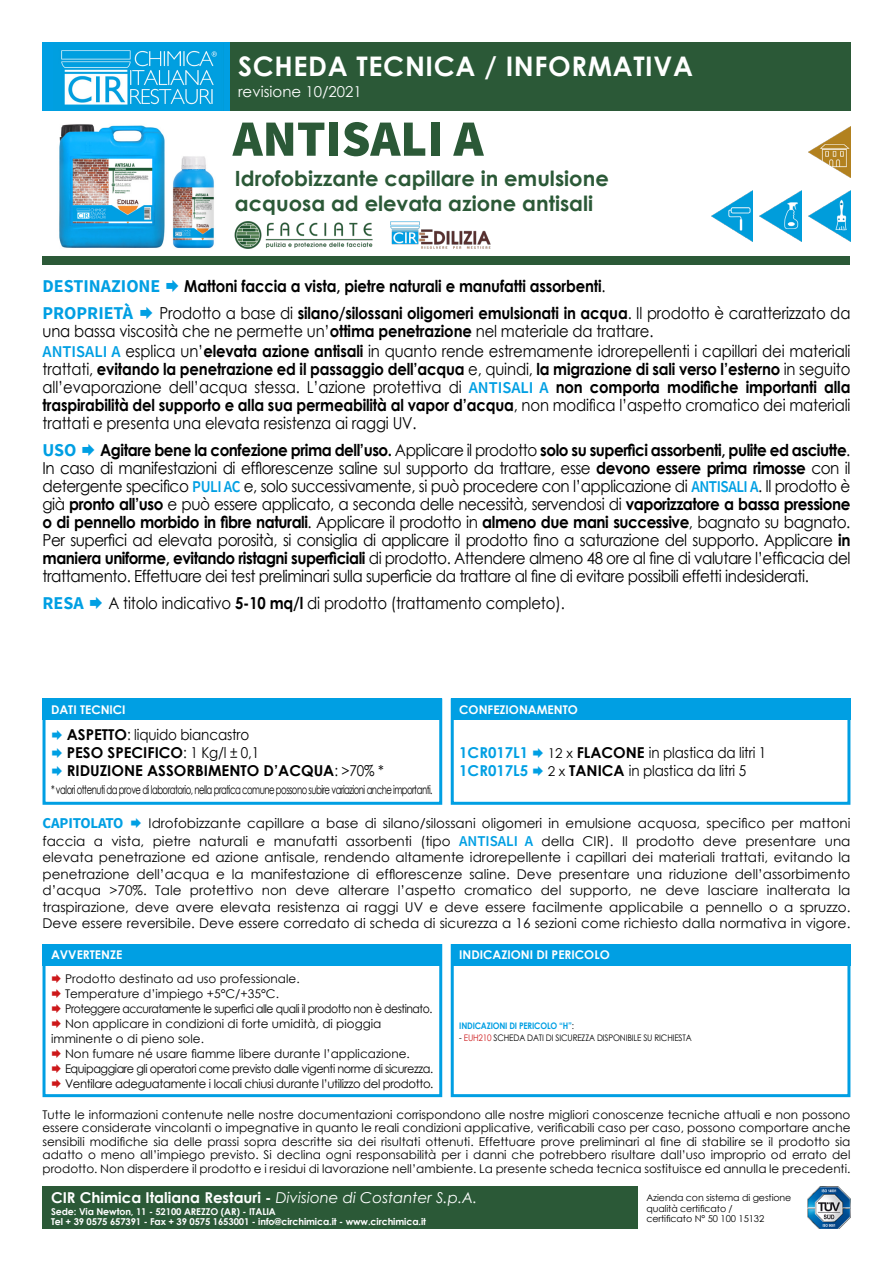
<style>
.page{position:relative;width:893px;height:1263px;background:#fff}
.page>*{position:absolute;margin:0;border:0;box-sizing:border-box;transform-origin:0 0}
.t1{font:900 51px "Source Sans Pro";color:#2b5937}
.t2{font:700 27px "Century Gothic";letter-spacing:.025em;color:#fff}
.t3{font:700 21px "Century Gothic";color:#2b5937}
.t4{font:700 18px "Source Sans Pro";color:#009fe3}
.t5{font:16.5px/18px "Century Gothic";letter-spacing:-.01em;color:#000;text-align:justify;scale:.92 1}
.t6{font:16.5px/18px "Century Gothic";letter-spacing:-.01em;color:#000;scale:.9 1}
.t7{font:700 16.5px "Century Gothic";letter-spacing:-.01em;color:#000;scale:.9 1}
.t8{font:15px "Century Gothic";letter-spacing:-.01em;color:#000;scale:.9 1}
.t9{font:700 15px "Century Gothic";color:#000}
.t10{font:700 15px "Century Gothic";color:#fff}
.t11{font:15px "Century Gothic";color:#fff}
.t12{font:700 15px "Century Gothic";color:#009fe3}
.t13{font:700 15px "Source Sans Pro";letter-spacing:-.01em;color:#009fe3}
.t14{font:13.5px/16.5px "Century Gothic";color:#000;text-align:right}
.t15{font:12px/13.5px "Century Gothic";letter-spacing:-.03em;color:#000;text-align:justify}
.t16{font:12px/15px "Century Gothic";color:#000}
.t17{font:12px "Century Gothic";letter-spacing:-.06em;color:#000;scale:.71 1}
.t18{font:12px "Century Gothic";letter-spacing:-.03em;color:#000;scale:.9 1}
.t19{font:12px "Century Gothic";letter-spacing:-.03em;color:#000;scale:.94 1}
.t20{font:700 12px "Century Gothic";color:#fff}
.t21{font:700 9.45px "Century Gothic";letter-spacing:-.01em;color:#fff}
.t22{font:9.45px "Century Gothic";letter-spacing:-.01em;color:#000}
.t23{font:9px "Century Gothic";letter-spacing:-.02em;color:#000;scale:.9 1}
.t24{font:700 9px "Century Gothic";letter-spacing:-.02em;color:#009fe3;scale:.9 1}
.s1{font-weight:400}
.s2{font-weight:700}
.s3{font-family:"Source Sans Pro";font-weight:600;color:#009fe3}
.s4{font-size:13.5px}
.s5{font-family:"Source Sans Pro";font-weight:600;font-size:15px;color:#009fe3}
.s6{font-weight:400;color:#000}
.s7{color:#cd1719}
.s8{font-weight:400;font-style:italic}
</style>
<div class="page">
<img style="left:59px;top:124px;width:155px;height:124px">
<div style="left:230px;top:43px;width:620px;height:68px;background:#2b5937"></div>
<img style="left:234px;top:221px;width:139px;height:28px">
<div style="left:43px;top:256px;width:807px;height:9px;background:#2b5937"></div>
<div style="left:43px;top:698px;width:399px;height:107px;border:3px solid #009fe3"></div>
<div style="left:43px;top:698px;width:399px;height:22px;background:#009fe3"></div>
<div style="left:451px;top:698px;width:399px;height:107px;border:3px solid #009fe3"></div>
<div style="left:451px;top:698px;width:399px;height:22px;background:#009fe3"></div>
<div style="left:43px;top:944px;width:399px;height:153px;border:3px solid #009fe3"></div>
<div style="left:43px;top:944px;width:399px;height:21px;background:#009fe3"></div>
<div style="left:451px;top:944px;width:399px;height:153px;border:3px solid #009fe3"></div>
<div style="left:451px;top:944px;width:399px;height:21px;background:#009fe3"></div>
<div style="left:43px;top:43px;width:187px;height:68px;background:#009fe3"></div>
<img style="left:61px;top:50px;width:156px;height:55px">
<img style="left:760px;top:190px;width:41px;height:51px">
<img style="left:809px;top:190px;width:41px;height:51px">
<img style="left:809px;top:127px;width:41px;height:51px">
<img style="left:390px;top:221px;width:101px;height:28px">
<img style="left:711px;top:190px;width:42px;height:51px">
<div style="left:43px;top:1186px;width:595px;height:43px;background:#2b5937"></div>
<img style="left:808px;top:1186px;width:42px;height:43px">
<p class="t2" style="left:238px;top:46px;width:456px">SCHEDA TECNICA / INFORMATIVA</p>
<p class="t11" style="left:238px;top:81px;width:125px">revisione 10/2021</p>
<p class="t1" style="left:233px;top:103px;width:252px">ANTISALI A</p>
<p class="t3" style="left:235px;top:163px;width:375px">Idrofobizzante capillare in emulsione</p>
<p class="t3" style="left:235px;top:187px;width:360px">acquosa ad elevata azione antisali</p>
<p class="t4" style="left:43px;top:274px;width:119px">DESTINAZIONE</p>
<p class="t7" style="left:184px;top:273px;width:470px">Mattoni faccia a vista, pietre naturali e manufatti assorbenti<span class="s1">.</span></p>
<p class="t4" style="left:43px;top:300px;width:92px">PROPRIETÀ</p>
<p class="t6" style="left:43px;top:303px;width:899px;text-indent:117px">Prodotto a base di <span class="s2">silano/silossani oligomeri emulsionati in acqua</span>. Il prodotto è caratterizzato da una bassa viscosità che ne permette un’<span class="s2">ottima penetrazione</span> nel materiale da trattare.</p>
<p class="t6" style="left:43px;top:342px;width:899px;text-align:justify"><span class="s3">ANTISALI A</span> esplica un’<span class="s2">elevata azione antisali</span> in quanto rende estremamente idrorepellenti i capillari dei materiali trattati, <span class="s2">evitando la penetrazione ed il passaggio dell’acqua</span> e, quindi, <span class="s2">la migrazione di sali verso l’esterno</span> in seguito all’evaporazione dell’acqua stessa. L’azione protettiva di <span class="s3">ANTISALI A</span> <span class="s2">non comporta modifiche importanti alla traspirabilità del supporto e alla sua permeabilità al vapor d’acqua</span>, non modifica l’aspetto cromatico dei materiali trattati e presenta una elevata resistenza ai raggi UV.</p>
<p class="t4" style="left:43px;top:438px;width:36px">USO</p>
<p class="t5" style="left:43px;top:440px;width:880px;text-indent:58px"><span class="s2">Agitare bene la confezione prima dell’uso.</span> Applicare il prodotto <span class="s2">solo su superfici assorbenti, pulite ed asciutte</span>.<br>In caso di manifestazioni di efflorescenze saline sul supporto da trattare, esse <span class="s2">devono essere prima rimosse</span> con il detergente specifico <span class="s3">PULI AC</span> e, solo successivamente, si può procedere con l’applicazione di <span class="s3">ANTISALI A</span>. Il prodotto è già <span class="s2">pronto all’uso</span> e può essere applicato, a seconda delle necessità, servendosi di <span class="s2">vaporizzatore a bassa pressione o di pennello morbido in fibre naturali</span>. Applicare il prodotto in <span class="s2">almeno due mani successive</span>, bagnato su bagnato.<br>Per superfici ad elevata porosità, si consiglia di applicare il prodotto fino a saturazione del supporto. Applicare <span class="s2">in maniera uniforme, evitando ristagni superficiali</span> di prodotto. Attendere almeno 48 ore al fine di valutare l’efficacia del trattamento. Effettuare dei test preliminari sulla superficie da trattare al fine di evitare possibili effetti indesiderati.</p>
<p class="t4" style="left:43px;top:591px;width:43px">RESA</p>
<p class="t6" style="left:108px;top:594px;width:509px">A titolo indicativo <span class="s2">5-10 mq/l</span> di prodotto (trattamento completo).</p>
<p class="t20" style="left:51px;top:700px;width:76px">DATI TECNICI</p>
<p class="t8" style="left:67px;top:724px;width:204px"><span class="s2">ASPETTO</span>: liquido biancastro</p>
<p class="t9" style="left:67px;top:741px;width:194px">PESO SPECIFICO<span class="s1">: 1 Kg/l ± 0,1</span></p>
<p class="t9" style="left:67px;top:759px;width:319px">RIDUZIONE ASSORBIMENTO D’ACQUA<span class="s1">: &gt;70% *</span></p>
<p class="t17" style="left:51px;top:782px;width:539px">* valori ottenuti da prove di laboratorio, nella pratica comune possono subire variazioni anche importanti.</p>
<p class="t20" style="left:459px;top:700px;width:120px">CONFEZIONAMENTO</p>
<p class="t12" style="left:459px;top:741px;width:70px">1CR017L1</p>
<p class="t8" style="left:548px;top:742px;width:244px"><span class="s4">12 x</span> <span class="s2">FLACONE</span> in plastica da litri 1</p>
<p class="t12" style="left:459px;top:759px;width:70px">1CR017L5</p>
<p class="t8" style="left:548px;top:760px;width:222px"><span class="s4">2 x</span> <span class="s2">TANICA</span> in plastica da litri 5</p>
<p class="t14" style="left:43px;top:814px;width:809px;line-height:18px">Idrofobizzante capillare a base di silano/silossani oligomeri in emulsione acquosa, specifico per mattoni<br>faccia a vista, pietre naturali e manufatti assorbenti (tipo <span class="s5">ANTISALI A</span> della CIR). Il prodotto deve presentare una</p>
<p class="t14" style="left:43px;top:849px;width:809px;text-align:justify">elevata penetrazione ed azione antisale, rendendo altamente idrorepellente i capillari dei materiali trattati, evitando la penetrazione dell’acqua e la manifestazione di efflorescenze saline. Deve presentare una riduzione dell’assorbimento d’acqua &gt;70%. Tale protettivo non deve alterare l’aspetto cromatico del supporto, ne deve lasciare inalterata la traspirazione, deve avere elevata resistenza ai raggi UV e deve essere facilmente applicabile a pennello o a spruzzo.<br>Deve essere reversibile. Deve essere corredato di scheda di sicurezza a 16 sezioni come richiesto dalla normativa in vigore.</p>
<p class="t13" style="left:43px;top:812px;width:82px">CAPITOLATO</p>
<p class="t20" style="left:51px;top:946px;width:73px">AVVERTENZE</p>
<p class="t16" style="left:65px;top:971px;width:236px">Prodotto destinato ad uso professionale.</p>
<p class="t16" style="left:65px;top:986px;width:215px">Temperature d’impiego +5°C/+35°C.</p>
<p class="t18" style="left:65px;top:1001px;width:410px">Proteggere accuratamente le superfici alle quali il prodotto non è destinato.</p>
<p class="t16" style="left:51px;top:1016px;width:332px;text-indent:14px">Non applicare in condizioni di forte umidità, di pioggia imminente o di pieno sole.</p>
<p class="t16" style="left:65px;top:1046px;width:346px">Non fumare né usare fiamme libere durante l’applicazione.</p>
<p class="t19" style="left:65px;top:1061px;width:393px">Equipaggiare gli operatori come previsto dalle vigenti norme di sicurezza.</p>
<p class="t15" style="left:65px;top:1077px;width:370px">Ventilare adeguatamente i locali chiusi durante l’utilizzo del prodotto.</p>
<p class="t20" style="left:459px;top:946px;width:152px">INDICAZIONI DI PERICOLO</p>
<p class="t24" style="left:459px;top:1018px;width:129px">INDICAZIONI DI PERICOLO “H”<span class="s6">:</span></p>
<p class="t23" style="left:459px;top:1031px;width:260px">- <span class="s7">EUH210</span> SCHEDA DATI DI SICUREZZA DISPONIBILE SU RICHIESTA</p>
<p class="t15" style="left:43px;top:1107px;width:809px">Tutte le informazioni contenute nelle nostre documentazioni corrispondono alle nostre migliori conoscenze tecniche attuali e non possono essere considerate vincolanti o impegnative in quanto le reali condizioni applicative, verificabili caso per caso, possono comportare anche sensibili modifiche sia delle prassi sopra descritte sia dei risultati ottenuti. Effettuare prove preliminari al fine di stabilire se il prodotto sia adatto o meno all’impiego previsto. Si declina ogni responsabilità per i danni che potrebbero risultare dall’uso improprio od errato del prodotto. Non disperdere il prodotto e i residui di lavorazione nell’ambiente. La presente scheda tecnica sostituisce ed annulla le precedenti.</p>
<p class="t10" style="left:51px;top:1186px;width:428px">CIR Chimica Italiana Restauri - <span class="s8">Divisione di Costanter S.p.A.</span></p>
<p class="t21" style="left:51px;top:1204px;width:226px">Sede: Via Newton, 11 - 52100 AREZZO (AR) - ITALIA</p>
<p class="t21" style="left:51px;top:1215px;width:376px">Tel + 39 0575 657391 - Fax + 39 0575 1653001 - info@circhimica.it - www.circhimica.it</p>
<p class="t22" style="left:646px;top:1191px;width:147px">Azienda con sistema di gestione</p>
<p class="t22" style="left:646px;top:1201px;width:88px">qualità certificato /</p>
<p class="t22" style="left:646px;top:1212px;width:119px">certificato N° 50 100 15132</p>
</div>
